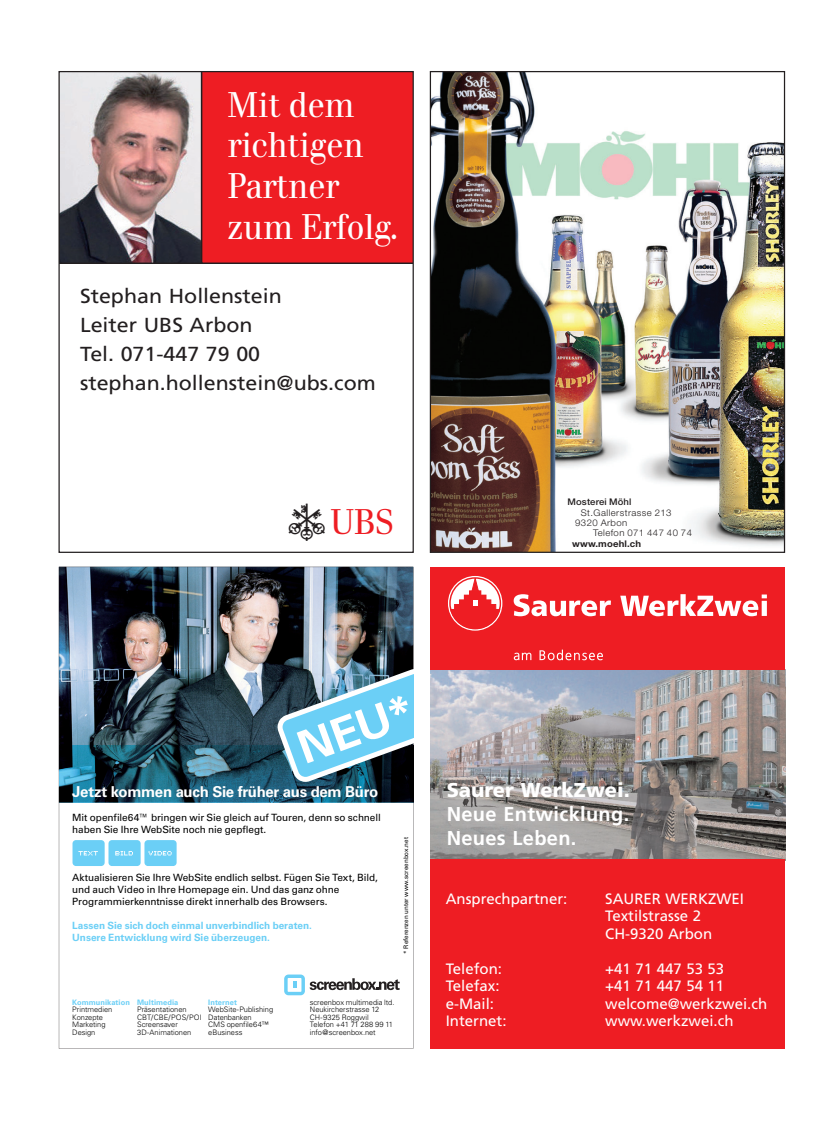
<style>
.page{position:relative;width:833px;height:1134px;background:#fff}
.page>*{position:absolute;margin:0;border:0;box-sizing:border-box;transform-origin:0 0}
.t1{font:45px "Univers Bold+QATQRY";color:#fff}
.t2{font:34.75px/40.6px "UBS Headline+XJRGNT";color:#fff;scale:1.06 1}
.t3{font:34.75px "UBS Logo+BMYQCL";color:#231f20;scale:1.06 1}
.t4{font:20.25px/29px "Frutiger Roman+QHVUOW";color:#231f20;scale:1.06 1}
.t5{font:700 20px/24px "Frutiger";letter-spacing:.015em;color:#fff;text-align:justify}
.t6{font:15px/17.5px "Frutiger";color:#fff}
.t7{font:15px "Univers Bold+QATQRY";letter-spacing:-.025em;color:#fff}
.t8{font:10px/12px "Univers+EQHXXU";letter-spacing:-.005em;color:#000}
.t9{font:10px/12px "Univers Bold+QATQRY";color:#6bcff6}
.t10{font:9.25px "Helvetica Neue Light+DXNLOR";letter-spacing:.045em;color:#231f20;scale:1.04 1}
.t11{font:9.25px "Helvetica Neue Medium+SCCFYK";letter-spacing:.01em;color:#231f20;scale:1.04 1}
.t12{font:9.25px "Helvetica Neue Bold+WVFWAV";letter-spacing:.015em;color:#231f20;scale:1.04 1}
.t13{font:7.5px/7.5px "Univers Light+NBDTZF";letter-spacing:-.005em;color:#000}
.t14{font:6.25px "Univers+EQHXXU";letter-spacing:.005em;color:#000}
.s1{color:#ee1d23}
.s2{font-family:"Univers Bold+QATQRY";color:#6bcff6}
.s3{font-weight:900}
</style>
<div class="page">
<img style="left:432px;top:73px;width:351px;height:478px">
<img style="left:431px;top:670px;width:354px;height:190px">
<div style="left:431px;top:567px;width:354px;height:103px;background:#ee1d23"></div>
<svg style="left:620px;top:594px;width:147px;height:22px"></svg>
<svg style="left:513px;top:594px;width:98px;height:22px"></svg>
<div style="left:448px;top:576px;width:54px;height:55px;border:2px solid #fff;border-radius:50%"></div>
<svg style="left:450px;top:578px;width:50px;height:51px"></svg>
<hr style="left:469px;top:591px;width:12px;height:4px;background:#ee1d23">
<div style="left:469px;top:590px;width:12px;height:5px;border:1px solid #ee1d23"></div>
<div style="left:464px;top:595px;width:22px;height:5px;background:#ee1d23"></div>
<svg style="left:471px;top:576px;width:8px;height:16px"></svg>
<svg style="left:539px;top:650px;width:64px;height:10px"></svg>
<svg style="left:514px;top:653px;width:17px;height:7px"></svg>
<div style="left:431px;top:860px;width:354px;height:189px;background:#ee1d23"></div>
<svg style="left:448px;top:600px;width:52px;height:29px"></svg>
<svg style="left:60px;top:73px;width:352px;height:191px;background:#cc4b4f"></svg>
<svg style="left:59px;top:567px;width:354px;height:482px"></svg>
<img style="left:59px;top:746px;width:354px;height:57px">
<hr style="left:413px;top:746px;width:1px;height:57px;background:#001522">
<svg style="left:277px;top:669px;width:136px;height:113px;background:#63a1bb"></svg>
<div style="left:72px;top:840px;width:33px;height:26px;background:#6bcff6;border-radius:3px"></div>
<svg style="left:78px;top:851px;width:20px;height:4px"></svg>
<div style="left:108px;top:840px;width:33px;height:26px;background:#6bcff6;border-radius:3px"></div>
<svg style="left:115px;top:851px;width:18px;height:4px"></svg>
<div style="left:144px;top:840px;width:33px;height:26px;background:#6bcff6;border-radius:3px"></div>
<svg style="left:149px;top:851px;width:23px;height:4px"></svg>
<p class="t2" style="left:228px;top:88px;width:162px">Mit dem richtigen<br>Partner zum Erfolg.</p>
<p class="t4" style="left:80px;top:284px;width:281px">Stephan Hollenstein<br>Leiter UBS Arbon<br>Tel. 071-447 79 00 stephan.hollenstein@ubs.com</p>
<p class="t3" style="left:288px;top:504px;width:99px">a<span class="s1">b</span></p>
<p class="t11" style="left:567px;top:496px;width:63px">Mosterei Möhl</p>
<p class="t10" style="left:581px;top:509px;width:89px">St.Gallerstrasse 213</p>
<p class="t10" style="left:575px;top:519px;width:52px">9320 Arbon</p>
<p class="t10" style="left:593px;top:530px;width:97px">Telefon 071 447 40 74</p>
<p class="t12" style="left:572px;top:538px;width:68px">www.moehl.ch</p>
<p class="t1" style="left:294px;top:734px;width:122px;rotate:-20deg">NEU*</p>
<p class="t7" style="left:72px;top:786px;width:307px">Jetzt kommen auch Sie früher aus dem Büro</p>
<p class="t8" style="left:72px;top:813px;width:310px">Mit openfile64™ bringen wir Sie gleich auf Touren, denn so schnell haben Sie Ihre WebSite noch nie gepflegt.</p>
<p class="t8" style="left:72px;top:873px;width:307px">Aktualisieren Sie Ihre WebSite endlich selbst. Fügen Sie Text, Bild, und auch Video in Ihre Homepage ein. Und das ganz ohne<br>Programmierkenntnisse direkt innerhalb des Browsers.</p>
<p class="t9" style="left:72px;top:921px;width:241px">Lassen Sie sich doch einmal unverbindlich beraten.<br>Unsere Entwicklung wird Sie überzeugen.</p>
<p class="t14" style="left:404px;top:953px;width:118px;rotate:-90deg">* Referenzen unter www.screenbox.net</p>
<p class="t13" style="left:208px;top:999px;width:66px"><span class="s2">Internet<br></span>WebSite-Publishing<br>Datenbanken<br>CMS openfile64™ eBusiness</p>
<p class="t13" style="left:72px;top:999px;width:59px"><span class="s2">Kommunikation<br></span>Printmedien<br>Konzepte<br>Marketing<br>Design</p>
<p class="t13" style="left:137px;top:999px;width:66px"><span class="s2">Multimedia<br></span>Präsentationen<br>CBT/CBE/POS/POI<br>Screensaver<br>3D-Animationen</p>
<p class="t13" style="left:310px;top:999px;width:86px">screenbox multimedia ltd.<br>Neukircherstrasse 12<br>CH-9325 Roggwil<br>Telefon +41 71 288 99 11 info@screenbox.net</p>
<p class="t5" style="left:447px;top:779px;width:185px"><span class="s3">Saurer WerkZwei.<br></span>Neue Entwicklung.<br>Neues Leben.</p>
<p class="t6" style="left:446px;top:891px;width:123px">Ansprechpartner:</p>
<p class="t6" style="left:605px;top:891px;width:140px">SAURER WERKZWEI<br>Textilstrasse 2<br>CH-9320 Arbon</p>
<p class="t6" style="left:446px;top:961px;width:58px">Telefon:</p>
<p class="t6" style="left:605px;top:961px;width:121px">+41 71 447 53 53</p>
<p class="t6" style="left:446px;top:978px;width:55px">Telefax:</p>
<p class="t6" style="left:605px;top:978px;width:121px">+41 71 447 54 11</p>
<p class="t6" style="left:446px;top:996px;width:50px">e-Mail:</p>
<p class="t6" style="left:605px;top:996px;width:163px">welcome@werkzwei.ch</p>
<p class="t6" style="left:446px;top:1013px;width:62px">Internet:</p>
<p class="t6" style="left:605px;top:1013px;width:130px">www.werkzwei.ch</p>
</div>
